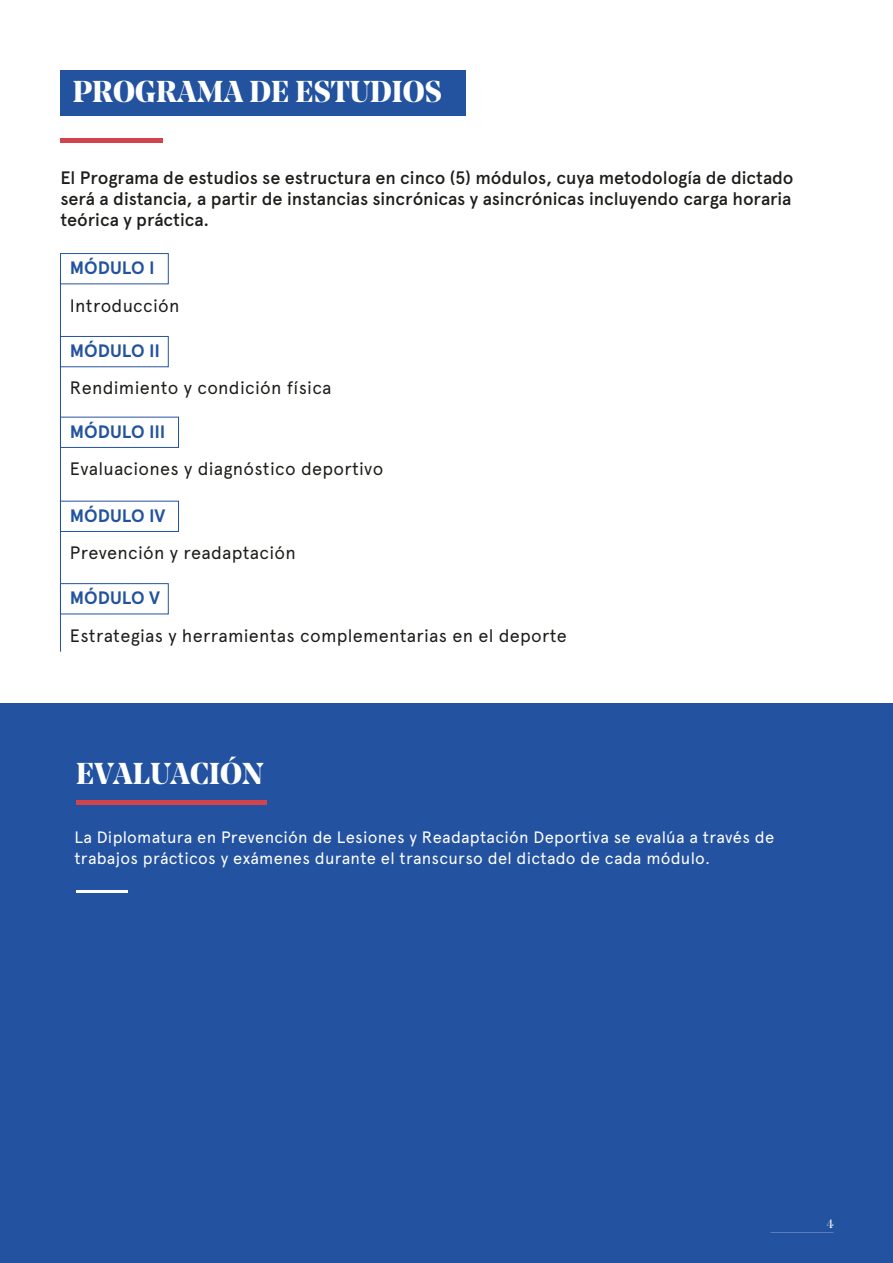
<style>
.page{position:relative;width:893px;height:1263px;background:#fff}
.page>*{position:absolute;margin:0;border:0;box-sizing:border-box;transform-origin:0 0}
.t1{font:700 30px "Noe Display";letter-spacing:.005em;color:#fff}
.t2{font:500 18px/21px "Apercu Pro";letter-spacing:-.005em;color:#1d1d1a;text-align:justify}
.t3{font:18px "Apercu Pro";letter-spacing:.015em;color:#1d1d1a}
.t4{font:700 18px "Apercu Pro";letter-spacing:-.005em;color:#23539f}
.t5{font:16.5px/21px "Apercu Pro";letter-spacing:.015em;color:#fff}
.t6{font:12px "Noe Display";color:#fff}
</style>
<div class="page">
<hr style="left:60px;top:278px;width:1px;height:374px;background:#23539f">
<div style="left:60px;top:253px;width:109px;height:31px;border:1px solid #23539f"></div>
<div style="left:60px;top:336px;width:109px;height:31px;border:1px solid #23539f"></div>
<div style="left:60px;top:417px;width:119px;height:31px;border:1px solid #23539f"></div>
<div style="left:60px;top:501px;width:119px;height:31px;border:1px solid #23539f"></div>
<div style="left:60px;top:583px;width:109px;height:31px;border:1px solid #23539f"></div>
<div style="left:60px;top:70px;width:406px;height:46px;background:#23539f"></div>
<hr style="left:60px;top:139px;width:103px;height:4px;background:#d1444b">
<div style="left:0;top:704px;width:893px;height:559px;background:#2353a0"></div>
<hr style="left:76px;top:890px;width:52px;height:2px;background:#fff">
<hr style="left:76px;top:800px;width:190px;height:4px;background:#d2444b">
<h1 class="t1" style="left:73px;top:72px;width:371px">PROGRAMA DE ESTUDIOS</h1>
<p class="t2" style="left:60px;top:166px;width:735px">El Programa de estudios se estructura en cinco (5) módulos, cuya metodología de dictado será a distancia, a partir de instancias sincrónicas y asincrónicas incluyendo carga horaria teórica y práctica.</p>
<p class="t4" style="left:70px;top:254px;width:86px">MÓDULO I</p>
<p class="t3" style="left:70px;top:292px;width:111px">Introducción</p>
<p class="t4" style="left:70px;top:337px;width:92px">MÓDULO II</p>
<p class="t3" style="left:70px;top:375px;width:263px">Rendimiento y condición física</p>
<p class="t4" style="left:70px;top:418px;width:97px">MÓDULO III</p>
<p class="t3" style="left:70px;top:455px;width:315px">Evaluaciones y diagnóstico deportivo</p>
<p class="t4" style="left:70px;top:502px;width:97px">MÓDULO IV</p>
<p class="t3" style="left:70px;top:539px;width:227px">Prevención y readaptación</p>
<p class="t4" style="left:70px;top:584px;width:91px">MÓDULO V</p>
<p class="t3" style="left:70px;top:622px;width:498px">Estrategias y herramientas complementarias en el deporte</p>
<h1 class="t1" style="left:76px;top:754px;width:189px">EVALUACIÓN</h1>
<p class="t5" style="left:74px;top:825px;width:701px">La Diplomatura en Prevención de Lesiones y Readaptación Deportiva se evalúa a través de trabajos prácticos y exámenes durante el transcurso del dictado de cada módulo.</p>
<p class="t6" style="left:827px;top:1217px;width:8px">4</p>
</div>
